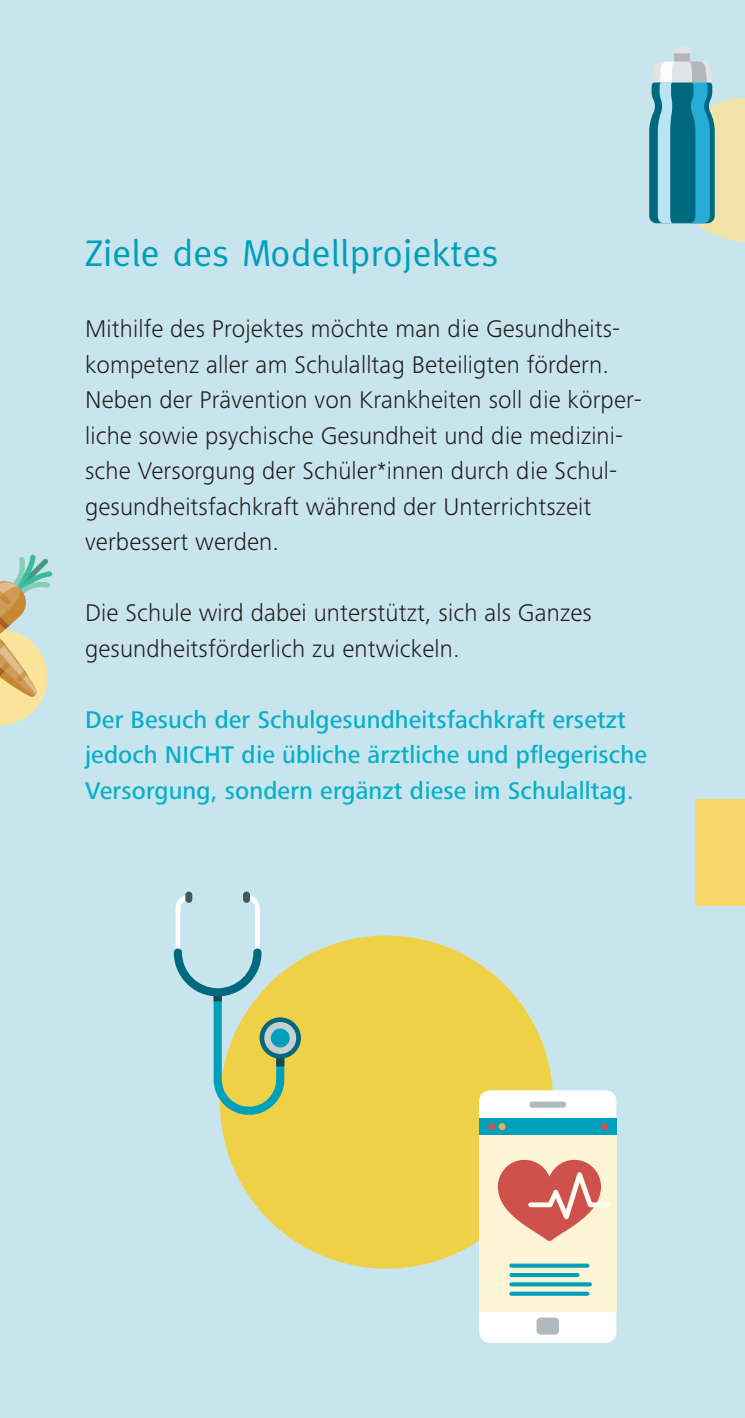
<style>
.page{position:relative;width:745px;height:1418px;background:#fff}
.page>*{position:absolute;margin:0;border:0;box-sizing:border-box;transform-origin:0 0}
.t1{font:37.5px "Meta";letter-spacing:.005em;color:#009fbc}
.t2{font:300 25px/35.5px "Frutiger Next Pro";letter-spacing:.005em;color:#231f20}
.t3{font:500 25px/35.5px "Frutiger Next Pro";letter-spacing:.005em;color:#05b0c8}
</style>
<div class="page">
<div style="left:0;top:0;width:744px;height:1417px;background:#c8e5ee"></div>
<div style="left:694px;top:799px;width:50px;height:106px;background:#f8d86c"></div>
<div style="left:220px;top:935px;width:333px;height:333px;background:#eed147;border-radius:50%"></div>
<svg style="left:174px;top:895px;width:127px;height:219px"></svg>
<div style="left:243px;top:891px;width:7px;height:11px;background:#40585e;border-radius:4px"></div>
<div style="left:185px;top:891px;width:7px;height:11px;background:#40585e;border-radius:4px"></div>
<div style="left:478px;top:1090px;width:138px;height:252px;background:#fff;border-radius:11px"></div>
<div style="left:536px;top:1317px;width:22px;height:17px;background:#afbabc;border-radius:4px"></div>
<div style="left:529px;top:1101px;width:36px;height:6px;background:#afbabc;border-radius:2px"></div>
<div style="left:478px;top:1121px;width:138px;height:190px;background:#fcf4d5"></div>
<div style="left:478px;top:1118px;width:138px;height:16px;background:#009fbc"></div>
<div style="left:488px;top:1123px;width:7px;height:7px;background:#cf514c;border-radius:50%"></div>
<div style="left:498px;top:1123px;width:7px;height:7px;background:#e8b14c;border-radius:50%"></div>
<div style="left:600px;top:1123px;width:7px;height:7px;background:#cf514c;border-radius:50%"></div>
<svg style="left:497px;top:1159px;width:112px;height:82px"></svg>
<svg style="left:509px;top:1263px;width:80px;height:4px"></svg>
<svg style="left:509px;top:1272px;width:70px;height:4px"></svg>
<svg style="left:509px;top:1282px;width:82px;height:4px"></svg>
<svg style="left:509px;top:1291px;width:80px;height:4px"></svg>
<svg style="left:0;top:554px;width:52px;height:171px"></svg>
<div style="left:673px;top:49px;width:16px;height:18px;background:#b3b7bc"></div>
<svg style="left:649px;top:61px;width:95px;height:181px"></svg>
<svg style="left:672px;top:47px;width:20px;height:6px"></svg>
<h1 class="t1" style="left:85px;top:231px;width:414px">Ziele des Modellprojektes</h1>
<p class="t2" style="left:85px;top:311px;width:557px">Mithilfe des Projektes möchte man die Gesundheits&shy;kompetenz aller am Schulalltag Beteiligten fördern.<br>Neben der Prävention von Krankheiten soll die körper&shy;liche sowie psychische Gesundheit und die medizini&shy;sche Versorgung der Schüler*innen durch die Schul&shy;gesundheitsfachkraft während der Unterrichtszeit verbessert werden.</p>
<p class="t2" style="left:85px;top:595px;width:508px">Die Schule wird dabei unterstützt, sich als Ganzes gesundheitsförderlich zu entwickeln.</p>
<p class="t3" style="left:85px;top:701px;width:563px">Der Besuch der Schulgesundheitsfachkraft ersetzt jedoch NICHT die übliche ärztliche und pflegerische<br>Versorgung, sondern ergänzt diese im Schulalltag.</p>
</div>
